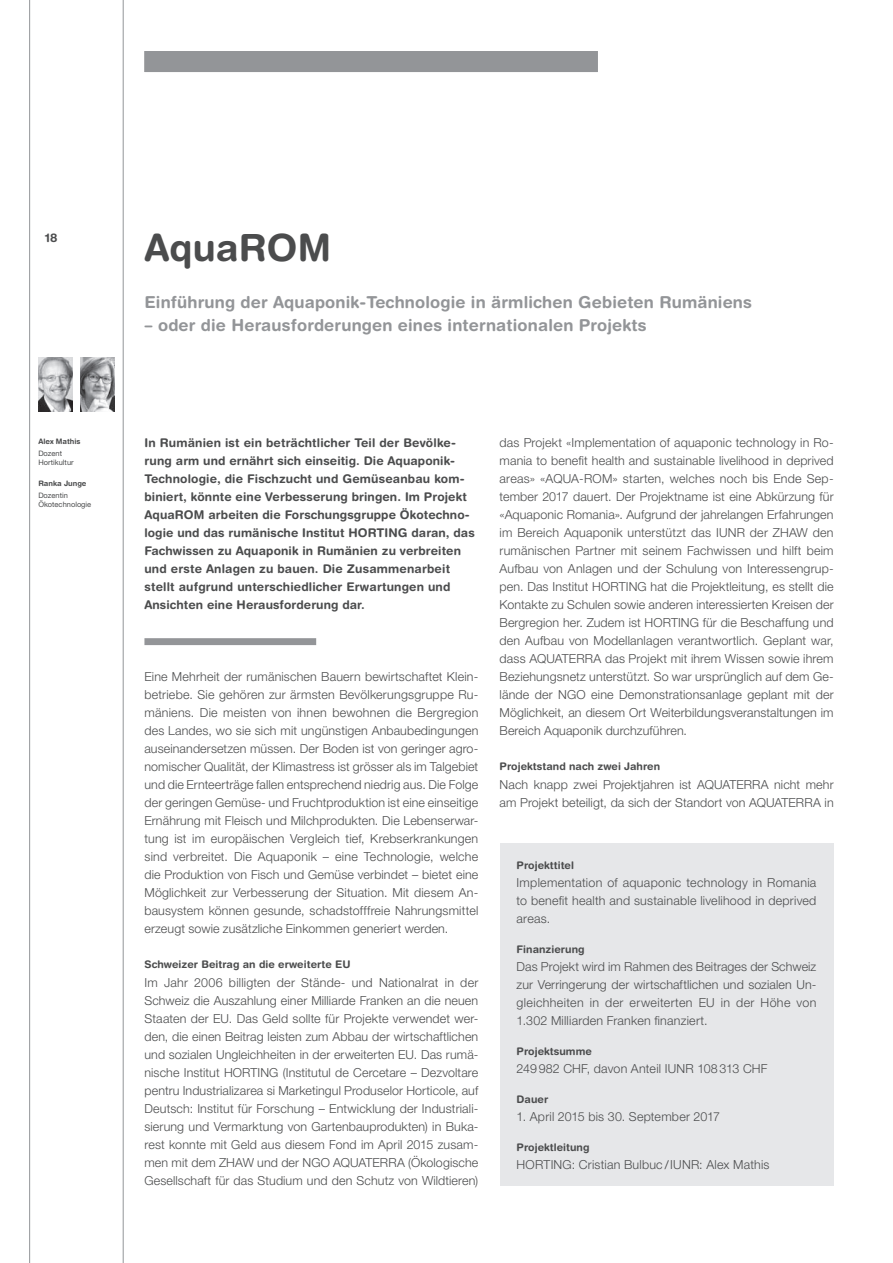
<style>
.page{position:relative;width:893px;height:1263px;background:#fff}
.page>*{position:absolute;margin:0;border:0;box-sizing:border-box;transform-origin:0 0}
.t1{font:700 37.5px "Helvetica Rounded LT Std";letter-spacing:.005em;color:#4b4c4d}
.t2{font:700 16.5px "Helvetica Rounded LT Std";letter-spacing:.01em;color:#939598}
.t3{font:300 12.45px/18px "Helvetica Neue LT Pro";letter-spacing:.01em;color:#4b4c4d;text-align:justify}
.t4{font:700 12px/18px "Helvetica Rounded LT Std";letter-spacing:.01em;color:#4b4c4d}
.t5{font:700 10.5px "Helvetica Rounded LT Std";letter-spacing:.005em;color:#4b4c4d}
.t6{font:7.5px/9px "Helvetica Neue LT Pro";color:#4b4c4d}
.t7{font:700 7.5px "Helvetica Rounded LT Std";color:#4b4c4d}
.s1{font-weight:400;font-size:12px}
</style>
<div class="page">
<div style="left:144px;top:638px;width:172px;height:7px;background:#939598"></div>
<img style="left:81px;top:357px;width:34px;height:54px">
<img style="left:38px;top:357px;width:34px;height:54px">
<div style="left:500px;top:843px;width:333px;height:342px;background:#e6e7e9"></div>
<hr style="left:29px;top:0;width:1px;height:1263px;background:#939598">
<hr style="left:123px;top:0;width:1px;height:1263px;background:#939598">
<div style="left:144px;top:51px;width:454px;height:21px;background:#939598"></div>
<p class="t4" style="left:45px;top:229px;width:14px">18</p>
<p class="t7" style="left:38px;top:436px;width:44px">Alex Mathis</p>
<p class="t6" style="left:38px;top:448px;width:37px">Dozent<br>Hortikultur</p>
<p class="t7" style="left:38px;top:478px;width:50px">Ranka Junge</p>
<p class="t6" style="left:38px;top:491px;width:54px">Dozentin<br>Ökotechnologie</p>
<h1 class="t1" style="left:144px;top:225px;width:188px">AquaROM</h1>
<h2 class="t2" style="left:144px;top:292px;width:609px">Einführung der Aquaponik-Technologie in ärmlichen Gebieten Rumäniens</h2>
<h2 class="t2" style="left:144px;top:315px;width:504px">– oder die Herausforderungen eines internationalen Projekts</h2>
<p class="t4" style="left:144px;top:434px;width:332px">In Rumänien ist ein beträchtlicher Teil der Bevölke&shy;rung arm und ernährt sich einseitig. Die Aquaponik-Technologie, die Fischzucht und Gemüseanbau kom&shy;biniert, könnte eine Verbesserung bringen. Im Projekt AquaROM arbeiten die Forschungsgruppe Ökotechno&shy;logie und das rumänische Institut HORTING daran, das Fachwissen zu Aquaponik in Rumänien zu verbreiten und erste Anlagen zu bauen. Die Zusammenarbeit stellt aufgrund unterschiedlicher Erwartungen und Ansichten eine Herausforderung dar.</p>
<p class="t3" style="left:144px;top:667px;width:335px">Eine Mehrheit der rumänischen Bauern bewirtschaftet Klein&shy;betriebe. Sie gehören zur ärmsten Bevölkerungsgruppe Ru&shy;mäniens. Die meisten von ihnen bewohnen die Bergregion des Landes, wo sie sich mit ungünstigen Anbaubedingungen auseinandersetzen müssen. Der Boden ist von geringer agro&shy;nomischer Qualität, der Klimastress ist grösser als im Talgebiet und die Ernteerträge fallen entsprechend niedrig aus. Die Folge der geringen Gemüse- und Fruchtproduktion ist eine einseitige Ernährung mit Fleisch und Milchprodukten. Die Lebenserwar&shy;tung ist im europäischen Vergleich tief, Krebserkrankungen sind verbreitet. Die Aquaponik – eine Technologie, welche die Produktion von Fisch und Gemüse verbindet – bietet eine Möglichkeit zur Verbesserung der Situation. Mit diesem An&shy;bausystem können gesunde, schadstofffreie Nahrungsmittel erzeugt sowie zusätzliche Einkommen generiert werden.</p>
<p class="t5" style="left:144px;top:957px;width:208px">Schweizer Beitrag an die erweiterte EU</p>
<p class="t3" style="left:144px;top:973px;width:335px">Im Jahr 2006 billigten der Stände- und Nationalrat in der Schweiz die Auszahlung einer Milliarde Franken an die neuen Staaten der EU. Das Geld sollte für Projekte verwendet wer&shy;den, die einen Beitrag leisten zum Abbau der wirtschaftlichen und sozialen Ungleichheiten in der erweiterten EU. Das rumä&shy;nische Institut HORTING (Institutul de Cercetare – Dezvoltare pentru Industrializarea si Marketingul Produselor Horticole, auf Deutsch: Institut für Forschung – Entwicklung der Industriali&shy;sierung und Vermarktung von Gartenbauprodukten) in Buka&shy;rest konnte mit Geld aus diesem Fond im April 2015 zusam&shy;men mit dem ZHAW und der NGO AQUATERRA (Ökologische Gesellschaft für das Studium und den Schutz von Wildtieren)</p>
<p class="t3" style="left:500px;top:433px;width:336px">das Projekt «Implementation of aquaponic technology in Ro&shy;mania to benefit health and sustainable livelihood in deprived areas» «AQUA-ROM» starten, welches noch bis Ende Sep&shy;tember 2017 dauert. Der Projektname ist eine Abkürzung für «Aquaponic Romania». Aufgrund der jahrelangen Erfahrungen im Bereich Aquaponik unterstützt das IUNR der ZHAW den rumänischen Partner mit seinem Fachwissen und hilft beim Aufbau von Anlagen und der Schulung von Interessengrup&shy;pen. Das Institut HORTING hat die Projektleitung, es stellt die Kontakte zu Schulen sowie anderen interessierten Kreisen der Bergregion her. Zudem ist HORTING für die Beschaffung und den Aufbau von Modellanlagen verantwortlich. Geplant war, dass AQUATERRA das Projekt mit ihrem Wissen sowie ihrem Beziehungsnetz unterstützt. So war ursprünglich auf dem Ge&shy;lände der NGO eine Demonstrationsanlage geplant mit der Möglichkeit, an diesem Ort Weiterbildungsveranstaltungen im Bereich Aquaponik durchzuführen.</p>
<p class="t5" style="left:500px;top:759px;width:162px">Projektstand nach zwei Jahren</p>
<p class="t3" style="left:500px;top:775px;width:336px">Nach knapp zwei Projektjahren ist AQUATERRA nicht mehr am Projekt beteiligt, da sich der Standort von AQUATERRA in</p>
<p class="t5" style="left:517px;top:859px;width:59px">Projekttitel</p>
<p class="t3" style="left:517px;top:874px;width:301px">Implementation of aquaponic technology in Romania to benefit health and sustainable livelihood in deprived areas.</p>
<p class="t5" style="left:517px;top:943px;width:70px">Finanzierung</p>
<p class="t3" style="left:517px;top:958px;width:301px">Das Projekt wird im Rahmen des Beitrages der Schweiz zur Verringerung der wirtschaftlichen und sozialen Un&shy;gleichheiten in der erweiterten EU in der Höhe von 1.302 Milliarden Franken finanziert.</p>
<p class="t5" style="left:517px;top:1045px;width:77px">Projektsumme</p>
<p class="t3" style="left:517px;top:1060px;width:253px">249982 CHF, davon Anteil IUNR 108313 CHF</p>
<p class="t5" style="left:517px;top:1093px;width:33px">Dauer</p>
<p class="t3" style="left:517px;top:1108px;width:205px">1. April 2015 bis 30. September 2017</p>
<p class="t5" style="left:517px;top:1141px;width:74px">Projektleitung</p>
<p class="t3" style="left:517px;top:1156px;width:254px">HORTING: Cristian Bulbuc <span class="s1">/</span>IUNR: Alex Mathis</p>
</div>
